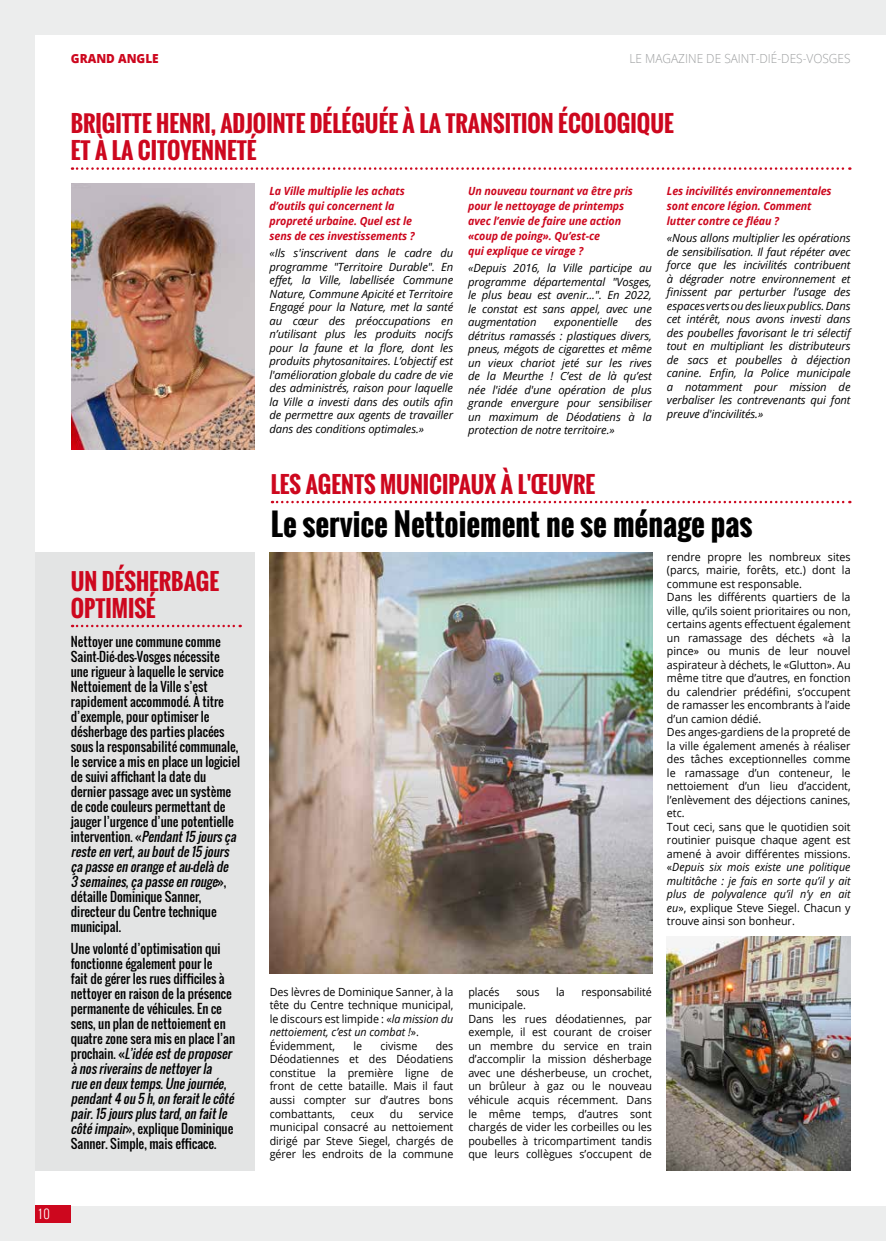
<style>
.page{position:relative;width:886px;height:1241px;background:#fff}
.page>*{position:absolute;margin:0;border:0;box-sizing:border-box;transform-origin:0 0}
.t1{font:700 30px "Oswald";color:#000}
.t2{font:700 22.5px/27px "Oswald";color:#cd071e}
.t3{font:12.5px/15px "Oswald";color:#000}
.t4{font:300 12.5px "Open Sans";color:#9c9e9f;scale:.95 1}
.t5{font:800 12.5px "Open Sans";color:#cd071e;scale:.95 1}
.t6{font:300 12.5px "Oswald";color:#fff}
.t7{font:11.25px/13.5px "Open Sans";color:#000;scale:.95 1}
.t8{font:italic 11.25px/13.5px "Open Sans";letter-spacing:-.01em;color:#000;text-align:justify}
.t9{font:italic 700 11.25px/15px "Open Sans";letter-spacing:-.01em;color:#cd071e;scale:.95 1}
.s1{font-style:italic}
</style>
<div class="page">
<div style="left:0;top:0;width:886px;height:1240px;background:#eceded"></div>
<div style="left:35px;top:35px;width:851px;height:1170px;background:#fff"></div>
<img style="left:667px;top:936px;width:183px;height:233px">
<svg style="left:72px;top:167px;width:778px;height:3px"></svg>
<img style="left:71px;top:183px;width:184px;height:266px">
<svg style="left:272px;top:500px;width:578px;height:3px"></svg>
<div style="left:35px;top:552px;width:220px;height:617px;background:#e3e4e4"></div>
<svg style="left:72px;top:624px;width:169px;height:3px"></svg>
<img style="left:270px;top:552px;width:382px;height:420px">
<div style="left:35px;top:1205px;width:36px;height:17px;background:#cd071e"></div>
<p class="t6" style="left:39px;top:1204px;width:12px">10</p>
<p class="t5" style="left:71px;top:49px;width:94px">GRAND ANGLE</p>
<p class="t4" style="left:629px;top:50px;width:234px">LE MAGAZINE DE SAINT-DIÉ-DES-VOSGES</p>
<h2 class="t2" style="left:71px;top:110px;width:604px">BRIGITTE HENRI, ADJOINTE DÉLÉGUÉE À LA TRANSITION ÉCOLOGIQUE<br>ET À LA CITOYENNETÉ</h2>
<p class="t9" style="left:270px;top:183px;width:154px">La Ville multiplie les achats d’outils qui concernent la propreté urbaine. Quel est le sens de ces investissements ?</p>
<p class="t8" style="left:270px;top:246px;width:185px">«Ils s'inscrivent dans le cadre du programme "Territoire Durable". En effet, la Ville, labellisée Commune Nature, Commune Apicité et Territoire Engagé pour la Nature, met la santé au cœur des préoccupations en n’utilisant plus les produits nocifs pour la faune et la flore, dont les produits phytosanitaires. L’objectif est l'amélioration globale du cadre de vie des administrés, raison pour laquelle la Ville a investi dans des outils afin de permettre aux agents de travailler dans des conditions optimales.»</p>
<p class="t9" style="left:468px;top:183px;width:175px">Un nouveau tournant va être pris pour le nettoyage de printemps avec l’envie de faire une action «coup de poing». Qu’est-ce<br>qui explique ce virage ?</p>
<p class="t8" style="left:468px;top:261px;width:185px">«Depuis 2016, la Ville participe au programme départemental "Vosges, le plus beau est avenir...". En 2022, le constat est sans appel, avec une augmentation</p>
<p class="t8" style="left:468px;top:315px;width:185px;text-indent:167px">des détritus ramassés : plastiques divers, pneus, mégots de cigarettes et même un vieux chariot jeté sur les rives de la Meurthe ! C’est de là qu’est née l'idée d'une opération de plus grande envergure pour sensibiliser un maximum de Déodatiens à la protection de notre territoire.»</p>
<p class="t8" style="left:554px;top:315px;width:66px">exponentielle</p>
<p class="t9" style="left:667px;top:183px;width:175px">Les incivilités environnementales sont encore légion. Comment lutter contre ce fléau ?</p>
<p class="t8" style="left:667px;top:231px;width:185px">«Nous allons multiplier les opérations de sensibilisation. Il faut répéter avec force que les incivilités contribuent à dégrader notre environnement et finissent par perturber l’usage des espaces verts ou des lieux publics. Dans cet intérêt, nous avons investi dans des poubelles favorisant le tri sélectif tout en multipliant les distributeurs de sacs et poubelles à déjection canine. Enfin, la Police municipale a notamment pour mission de verbaliser les contrevenants qui font preuve d'incivilités.»</p>
<h2 class="t2" style="left:71px;top:567px;width:150px">UN DÉSHERBAGE<br>OPTIMISÉ</h2>
<p class="t3" style="left:71px;top:634px;width:171px">Nettoyer une commune comme<br>Saint-Dié-des-Vosges nécessite une rigueur à laquelle le service<br>Nettoiement de la Ville s’est rapidement accommodé. À titre d’exemple, pour optimiser le désherbage des parties placées sous la responsabilité communale, le service a mis en place un logiciel de suivi affichant la date du dernier passage avec un système de code couleurs permettant de jauger l’urgence d’une potentielle intervention. «<span class="s1">Pendant15 joursça resteenvert,auboutde15 jours çapasseenorangeetau-delàde<br>3 semaines,çapasseenrouge</span>» , détaille Dominique Sanner, directeur du Centre technique municipal.</p>
<p class="t3" style="left:71px;top:941px;width:168px">Une volonté d’optimisation qui fonctionne également pour le<br>fait de gérer les rues difficiles à nettoyer en raison de la présence permanente de véhicules. En ce sens, un plan de nettoiement en quatre zone sera mis en place l’an p r o c h a i n . « <span class="s1">L’idéeestdeproposer ànosriverainsdenettoyerla rueendeuxtemps.Unejournée, pendant4 ou5 h,onferaitlecôté pair.15 joursplustard,onfaitle côtéimpair</span>», explique Dominique<br>Sanner. Simple, mais efficace.</p>
<h2 class="t2" style="left:271px;top:470px;width:326px">LES AGENTS MUNICIPAUX À L'ŒUVRE</h2>
<h1 class="t1" style="left:271px;top:501px;width:483px">Le service Nettoiement ne se ménage pas</h1>
<p class="t7" style="left:667px;top:549px;width:195px">rendre propre les nombreux sites (parcs, mairie, forêts, etc.) dont la commune est responsable.<br>Dans les différents quartiers de la ville, qu’ils soient prioritaires ou non, certains agents effectuent également un ramassage des déchets «à la pince» ou munis de leur nouvel aspirateur à déchets, le «Glutton». Au même titre que d’autres, en fonction du calendrier prédéfini, s’occupent de ramasser les encombrants à l’aide d’un camion dédié.<br>Des anges-gardiens de la propreté de la ville également amenés à réaliser des tâches exceptionnelles comme le ramassage d’un conteneur, le nettoiement d’un lieu d’accident, l’enlèvement des déjections canines, etc.<br>Tout ceci, sans que le quotidien soit routinier puisque chaque agent est amené à avoir différentes missions. «<span class="s1">Depuis six mois existe une politique multitâche : je fais en sorte qu’il y ait plus de polyvalence qu’il n’y en ait eu</span>», explique Steve Siegel. Chacun y trouve ainsi son bonheur.</p>
<p class="t7" style="left:270px;top:984px;width:195px">Des lèvres de Dominique Sanner, à la tête du Centre technique municipal, le discours est limpide : «<span class="s1">la mission du nettoiement, c’est un combat !</span>».<br>Évidemment,</p>
<p class="t7" style="left:270px;top:1038px;width:195px;text-align:justify;text-indent:166px">des Déodatiennes et des Déodatiens constitue la première ligne de front de cette bataille. Mais il faut aussi compter sur d’autres bons combattants,</p>
<p class="t7" style="left:353px;top:1038px;width:11px">le</p>
<p class="t7" style="left:380px;top:1038px;width:40px">civisme</p>
<p class="t7" style="left:351px;top:1106px;width:26px">ceux</p>
<p class="t7" style="left:390px;top:1106px;width:15px">du</p>
<p class="t7" style="left:270px;top:1106px;width:195px;text-align:justify;text-indent:149px">service municipal consacré au nettoiement dirigé par Steve Siegel, chargés de gérer les endroits de la commune</p>
<p class="t7" style="left:468px;top:984px;width:35px">placés</p>
<p class="t7" style="left:516px;top:984px;width:26px">sous</p>
<p class="t7" style="left:556px;top:984px;width:11px">la</p>
<p class="t7" style="left:581px;top:984px;width:76px">responsabilité</p>
<p class="t7" style="left:468px;top:998px;width:195px">municipale.<br>Dans les rues déodatiennes, par exemple, il est courant de croiser un membre du service en train d’accomplir la mission désherbage avec une désherbeuse, un crochet, un brûleur à gaz ou le nouveau véhicule acquis récemment. Dans le même temps, d’autres sont chargés de vider les corbeilles ou les poubelles à tricompartiment tandis que leurs collègues s’occupent de</p>
</div>
